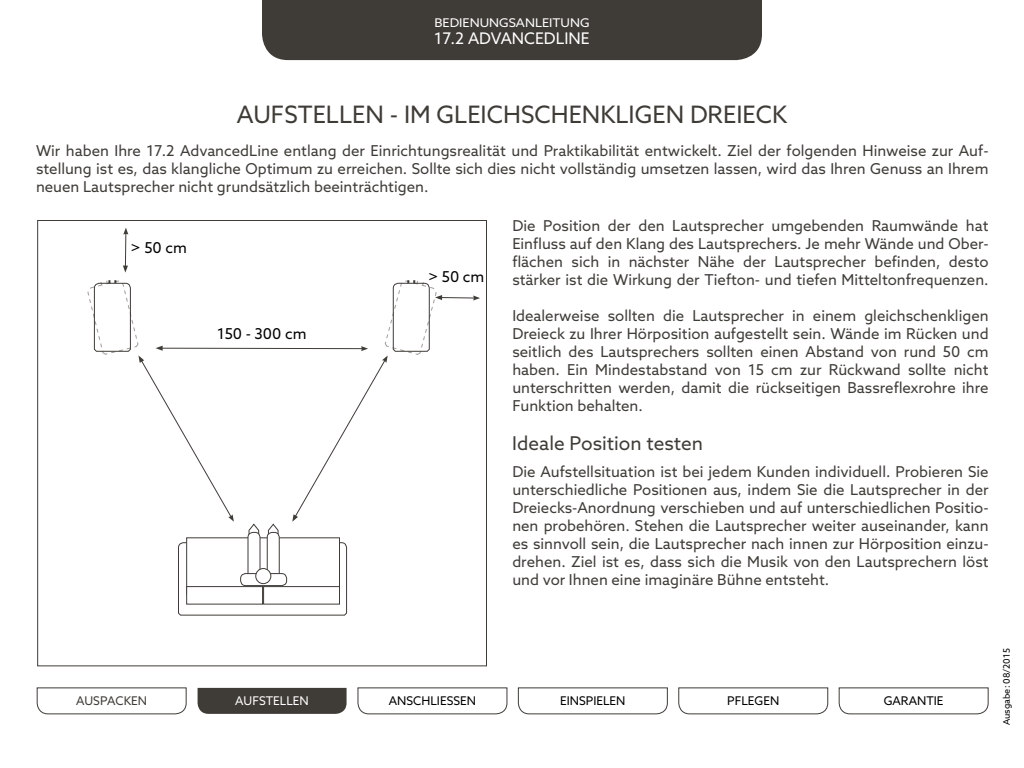
<style>
.page{position:relative;width:1024px;height:768px;background:#fff}
.page>*{position:absolute;margin:0;border:0;box-sizing:border-box;transform-origin:0 0}
.t1{font:24px "Azo Web";color:#3f3c38}
.t2{font:19px "Azo Web";color:#3f3c38}
.t3{font:16px "Azo Web";color:#fff}
.t4{font:15px/18px "Azo Web";color:#3f3c38;text-align:justify}
.t5{font:15px "Azo Web";color:#000}
.t6{font:12px "Azo Web";color:#000}
.t7{font:12px "Azo Web";color:#fff;scale:1.08 1}
.t8{font:12px "Azo Web";color:#fff}
.t9{font:12px "Azo Web";color:#3f3c38}
.t10{font:9px "Azo Web";color:#000}
</style>
<div class="page">
<svg style="left:36px;top:687px;width:151px;height:28px"></svg>
<div style="left:198px;top:688px;width:149px;height:26px;background:#3f3c38"></div>
<svg style="left:357px;top:687px;width:151px;height:28px"></svg>
<svg style="left:517px;top:687px;width:151px;height:28px"></svg>
<svg style="left:678px;top:687px;width:151px;height:28px"></svg>
<svg style="left:838px;top:687px;width:151px;height:28px"></svg>
<svg style="left:123px;top:228px;width:5px;height:45px"></svg>
<svg style="left:87px;top:280px;width:393px;height:336px"></svg>
<div style="left:262px;top:0;width:500px;height:60px;background:#3f3c38"></div>
<p class="t7" style="left:434px;top:15px;width:145px">BEDIENUNGSANLEITUNG</p>
<p class="t3" style="left:434px;top:28px;width:157px">17.2 ADVANCEDLINE</p>
<h1 class="t1" style="left:237px;top:99px;width:552px">AUFSTELLEN - IM GLEICHSCHENKLIGEN DREIECK</h1>
<p class="t4" style="left:36px;top:141px;width:954px">Wir haben Ihre 17.2 AdvancedLine entlang der Einrichtungsrealität und Praktikabilität entwickelt. Ziel der folgenden Hinweise zur Auf&shy;stellung ist es, das klangliche Optimum zu erreichen. Sollte sich dies nicht vollständig umsetzen lassen, wird das Ihren Genuss an Ihrem neuen Lautsprecher nicht grundsätzlich beeinträchtigen.</p>
<p class="t4" style="left:512px;top:216px;width:478px">Die Position der den Lautsprecher umgebenden Raumwände hat Einfluss auf den Klang des Lautsprechers. Je mehr Wände und Ober&shy;flächen sich in nächster Nähe der Lautsprecher befinden, desto stärker ist die Wirkung der Tiefton- und tiefen Mitteltonfrequenzen.</p>
<p class="t4" style="left:512px;top:306px;width:478px">Idealerweise sollten die Lautsprecher in einem gleichschenkligen Dreieck zu Ihrer Hörposition aufgestellt sein. Wände im Rücken und seitlich des Lautsprechers sollten einen Abstand von rund 50 cm haben. Ein Mindestabstand von 15 cm zur Rückwand sollte nicht unterschritten werden, damit die rückseitigen Bassreflexrohre ihre Funktion behalten.</p>
<p class="t5" style="left:131px;top:238px;width:58px">&gt; 50 cm</p>
<p class="t5" style="left:428px;top:267px;width:58px">&gt; 50 cm</p>
<p class="t5" style="left:217px;top:324px;width:91px">150 - 300 cm</p>
<p class="t2" style="left:512px;top:431px;width:192px">Ideale Position testen</p>
<p class="t4" style="left:512px;top:463px;width:478px">Die Aufstellsituation ist bei jedem Kunden individuell. Probieren Sie unterschiedliche Positionen aus, indem Sie die Lautsprecher in der Dreiecks-Anordnung verschieben und auf unterschiedlichen Positio&shy;nen probehören. Stehen die Lautsprecher weiter auseinander, kann es sinnvoll sein, die Lautsprecher nach innen zur Hörposition einzu&shy;drehen. Ziel ist es, dass sich die Musik von den Lautsprechern löst und vor Ihnen eine imaginäre Bühne entsteht.</p>
<p class="t9" style="left:76px;top:693px;width:72px">AUSPACKEN</p>
<p class="t8" style="left:235px;top:693px;width:75px">AUFSTELLEN</p>
<p class="t6" style="left:389px;top:693px;width:89px">ANSCHLIESSEN</p>
<p class="t6" style="left:560px;top:693px;width:67px">EINSPIELEN</p>
<p class="t6" style="left:727px;top:693px;width:54px">PFLEGEN</p>
<p class="t6" style="left:884px;top:693px;width:61px">GARANTIE</p>
<p class="t10" style="left:1001px;top:725px;width:78px;rotate:-90deg">Ausgabe: 08/2015</p>
</div>
